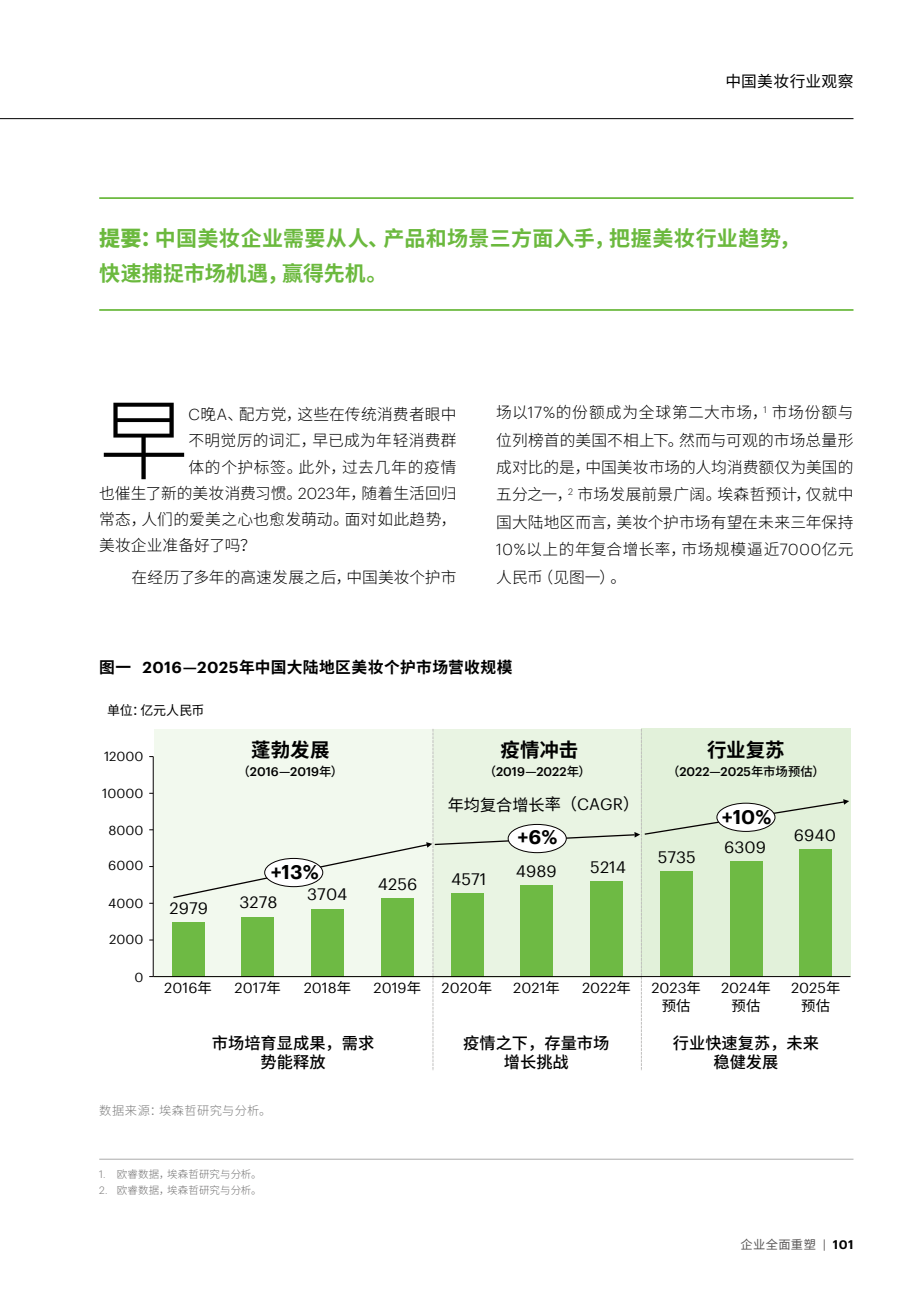
<style>
.page{position:relative;width:918px;height:1290px;background:#fff}
.page>*{position:absolute;margin:0;border:0;box-sizing:border-box;transform-origin:0 0}
.t1{font:300 89.25px "Source Han Sans CN";color:#000}
.t2{font:700 21px/35px "Source Han Sans CN";letter-spacing:.015em;color:#6bb93e}
.t3{font:700 19.43px "Source Han Sans CN";letter-spacing:-.005em;color:#000}
.t4{font:600 19.43px "Graphik";color:#000}
.t5{font:16.28px "Graphik";color:#000}
.t6{font:500 16.28px/19.4px "Source Han Sans CN";color:#000;text-align:center}
.t7{font:16.28px "Source Han Sans CN";color:#000}
.t8{font:300 15.75px/27.3px "Source Han Sans CN";letter-spacing:.01em;color:#000;text-align:justify}
.t9{font:700 15.75px "Source Han Sans CN";letter-spacing:.025em;color:#000}
.t10{font:300 15.75px "Source Han Sans CN";letter-spacing:.045em;color:#000}
.t11{font:15.75px "Source Han Sans CN";letter-spacing:.02em;color:#000}
.t12{font:14.35px "Graphik";color:#000}
.t13{font:14.35px "Source Han Sans CN";color:#000}
.t14{font:12.95px "Graphik";letter-spacing:.005em;color:#000}
.t15{font:12.95px "Source Han Sans CN";letter-spacing:-.025em;color:#000}
.t16{font:500 12.42px "Graphik";letter-spacing:-.005em;color:#000}
.t17{font:300 12.25px "Source Han Sans CN";letter-spacing:.03em;color:#7d7d7d}
.t18{font:12.25px "Source Han Sans CN";letter-spacing:.035em;color:#595757}
.t19{font:300 10.5px "Source Han Sans CN";letter-spacing:.015em;color:#727171}
.s1{font-weight:800}
.s2{font-family:"Graphik"}
.s3{font-family:"Graphik";font-weight:600}
.s4{font-family:"Source Han Sans CN"}
.s5{font-family:"Graphik";font-weight:600;color:#000}
</style>
<div class="page">
<hr style="left:0;top:118px;width:853px;height:1px;background:#000">
<hr style="left:99px;top:197px;width:754px;height:2px;background:#6bb93e">
<hr style="left:99px;top:309px;width:754px;height:2px;background:#6bb93e">
<div style="left:154px;top:729px;width:279px;height:248px;background:#f2f9ee"></div>
<hr style="left:153px;top:756px;width:1px;height:220px;background:#040000">
<hr style="left:153px;top:976px;width:697px;height:1px;background:#040000">
<svg style="left:172px;top:729px;width:677px;height:342px"></svg>
<div style="left:265px;top:858px;width:58px;height:29px;background:#fff;border-radius:50%"></div>
<div style="left:264px;top:858px;width:59px;height:29px;border:1px solid #040000;border-radius:50%"></div>
<div style="left:508px;top:824px;width:58px;height:29px;background:#fff;border-radius:50%"></div>
<div style="left:508px;top:824px;width:59px;height:29px;border:1px solid #040000;border-radius:50%"></div>
<div style="left:717px;top:803px;width:58px;height:28px;background:#fff;border-radius:50%"></div>
<div style="left:716px;top:803px;width:59px;height:29px;border:1px solid #040000;border-radius:50%"></div>
<hr style="left:99px;top:1159px;width:754px;height:1px;background:#aaabab">
<p class="t11" style="left:725px;top:72px;width:130px">中国美妆行业观察</p>
<h2 class="t2" style="left:99px;top:221px;width:702px"><span class="s1">提要：</span>中国美妆企业需要从人、产品和场景三方面入手，把握美妆行业趋势，快速捕捉市场机遇，赢得先机。</h2>
<h1 class="t1" style="left:99px;top:390px;width:91px">早</h1>
<p class="t8" style="left:188px;top:401px;width:269px"><span class="s2">C</span>晚<span class="s2">A</span>、配方党，这些在传统消费者眼中</p>
<p class="t8" style="left:188px;top:427px;width:269px">不明觉厉的词汇，早已成为年轻消费群</p>
<p class="t10" style="left:188px;top:458px;width:269px">体的个护标签。此外，过去几年的疫情</p>
<p class="t8" style="left:99px;top:480px;width:359px">也催生了新的美妆消费习惯。<span class="s2">2023</span>年，随着生活回归</p>
<p class="t8" style="left:99px;top:506px;width:359px">常态，人们的爱美之心也愈发萌动。面对如此趋势，</p>
<p class="t8" style="left:99px;top:532px;width:158px">美妆企业准备好了吗？</p>
<p class="t8" style="left:131px;top:563px;width:326px">在经历了多年的高速发展之后，中国美妆个护市</p>
<p class="t8" style="left:496px;top:399px;width:359px">场以<span class="s2">17%</span>的份额成为全球第二大市场，<sup>1</sup> 市场份额与位列榜首的美国不相上下。然而与可观的市场总量形成对比的是，中国美妆市场的人均消费额仅为美国的五分之一，<sup>2</sup> 市场发展前景广阔。埃森哲预计，仅就中国大陆地区而言，美妆个护市场有望在未来三年保持<span class="s2">10%</span>以上的年复合增长率，市场规模逼近<span class="s2">7000</span>亿元人民币（见图一）。</p>
<p class="t9" style="left:99px;top:658px;width:415px">图一 <span class="s3">2016</span>—<span class="s3">2025</span>年中国大陆地区美妆个护市场营收规模</p>
<p class="t15" style="left:107px;top:703px;width:99px">单位：亿元人民币</p>
<p class="t14" style="left:104px;top:746px;width:41px">12000</p>
<p class="t14" style="left:102px;top:784px;width:43px">10000</p>
<p class="t14" style="left:108px;top:820px;width:37px">8000</p>
<p class="t14" style="left:108px;top:855px;width:37px">6000</p>
<p class="t14" style="left:108px;top:893px;width:37px">4000</p>
<p class="t14" style="left:109px;top:930px;width:36px">2000</p>
<p class="t5" style="left:170px;top:895px;width:40px">2979</p>
<p class="t3" style="left:251px;top:738px;width:80px">蓬勃发展</p>
<p class="t16" style="left:237px;top:762px;width:107px"><span class="s4">（</span>2016—2019<span class="s4">年）</span></p>
<p class="t4" style="left:271px;top:857px;width:50px">+13%</p>
<p class="t5" style="left:240px;top:890px;width:40px">3278</p>
<p class="t5" style="left:307px;top:882px;width:42px">3704</p>
<p class="t3" style="left:500px;top:738px;width:79px">疫情冲击</p>
<p class="t16" style="left:484px;top:762px;width:109px"><span class="s4">（</span>2019—2022<span class="s4">年）</span></p>
<p class="t7" style="left:448px;top:795px;width:193px">年均复合增长率（<span class="s2">CAGR</span>）</p>
<p class="t5" style="left:378px;top:872px;width:41px">4256</p>
<p class="t5" style="left:451px;top:866px;width:37px">4571</p>
<p class="t4" style="left:517px;top:822px;width:41px">+6%</p>
<p class="t5" style="left:516px;top:859px;width:42px">4989</p>
<p class="t5" style="left:590px;top:855px;width:37px">5214</p>
<p class="t3" style="left:707px;top:738px;width:79px">行业复苏</p>
<p class="t16" style="left:667px;top:762px;width:159px"><span class="s4">（</span>2022—2025<span class="s4">年市场预估）</span></p>
<p class="t5" style="left:658px;top:845px;width:40px">5735</p>
<p class="t4" style="left:722px;top:802px;width:51px">+10%</p>
<p class="t5" style="left:724px;top:835px;width:43px">6309</p>
<p class="t5" style="left:794px;top:823px;width:44px">6940</p>
<p class="t14" style="left:135px;top:968px;width:11px">0</p>
<p class="t12" style="left:164px;top:977px;width:49px">2016<span class="s4">年</span></p>
<p class="t12" style="left:235px;top:977px;width:48px">2017<span class="s4">年</span></p>
<p class="t12" style="left:304px;top:977px;width:49px">2018<span class="s4">年</span></p>
<p class="t12" style="left:373px;top:977px;width:49px">2019<span class="s4">年</span></p>
<p class="t12" style="left:513px;top:977px;width:48px">2021<span class="s4">年</span></p>
<p class="t12" style="left:582px;top:977px;width:50px">2022<span class="s4">年</span></p>
<p class="t12" style="left:651px;top:977px;width:51px">2023<span class="s4">年</span></p>
<p class="t13" style="left:662px;top:997px;width:30px">预估</p>
<p class="t12" style="left:441px;top:977px;width:52px">2020<span class="s4">年</span></p>
<p class="t12" style="left:721px;top:977px;width:51px">2024<span class="s4">年</span></p>
<p class="t13" style="left:731px;top:997px;width:30px">预估</p>
<p class="t12" style="left:791px;top:977px;width:51px">2025<span class="s4">年</span></p>
<p class="t13" style="left:801px;top:997px;width:30px">预估</p>
<p class="t6" style="left:212px;top:1033px;width:164px">市场培育显成果，需求势能释放</p>
<p class="t6" style="left:673px;top:1033px;width:148px">行业快速复苏，未来稳健发展</p>
<p class="t6" style="left:463px;top:1033px;width:148px">疫情之下，存量市场增长挑战</p>
<p class="t17" style="left:99px;top:1103px;width:174px">数据来源：埃森哲研究与分析。</p>
<p class="t19" style="left:99px;top:1168px;width:164px"><span class="s2">1.</span> 欧睿数据，埃森哲研究与分析。</p>
<p class="t19" style="left:99px;top:1184px;width:164px"><span class="s2">2.</span> 欧睿数据，埃森哲研究与分析。</p>
<p class="t18" style="left:740px;top:1237px;width:115px">企业全面重塑 <span class="s2">|</span> <span class="s5">101</span></p>
</div>
